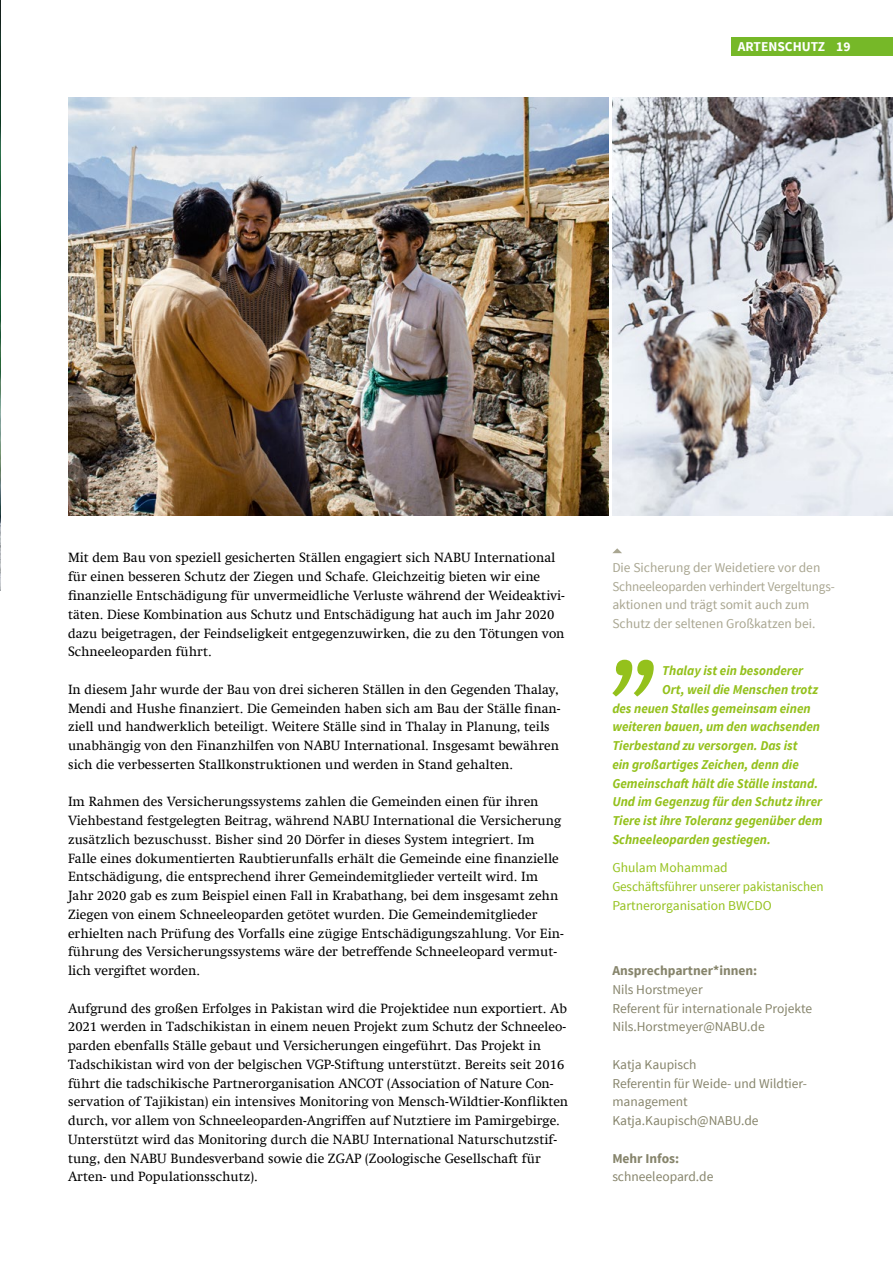
<style>
.page{position:relative;width:893px;height:1263px;background:#fff}
.page>*{position:absolute;margin:0;border:0;box-sizing:border-box;transform-origin:0 0}
.t1{font:13.5px/18.8px "Swift Com";color:#000}
.t2{font:italic 700 13.5px "Source Sans Pro";color:#94c11c}
.t3{font:13.5px/18.8px "Source Sans Pro";color:#86846b}
.t4{font:13.5px/18.8px "Source Sans Pro";color:#a9a691}
.t5{font:13.5px/18.8px "Source Sans Pro";letter-spacing:-.01em;color:#94c11c}
.t6{font:700 13.5px "Source Sans Pro";color:#86846b}
.t7{font:700 13.5px "Source Sans Pro";color:#fff}
</style>
<div class="page">
<svg style="left:612px;top:548px;width:10px;height:5px"></svg>
<img style="left:68px;top:98px;width:540px;height:418px">
<img style="left:612px;top:98px;width:281px;height:418px">
<img style="left:0;top:0;width:1px;height:591px">
<div style="left:731px;top:38px;width:162px;height:18px;background:#76b828"></div>
<svg style="left:612px;top:660px;width:42px;height:36px"></svg>
<p class="t7" style="left:738px;top:38px;width:89px">ARTENSCHUTZ</p>
<p class="t7" style="left:836px;top:38px;width:16px">19</p>
<p class="t1" style="left:68px;top:548px;width:498px">Mit dem Bau von speziell gesicherten Ställen engagiert sich NABU International für einen besseren Schutz der Ziegen und Schafe. Gleichzeitig bieten wir eine finanzielle Entschädigung für unvermeidliche Verluste während der Weideaktivi&shy;täten. Diese Kombination aus Schutz und Entschädigung hat auch im Jahr 2020 dazu beigetragen, der Feindseligkeit entgegenzuwirken, die zu den Tötungen von Schneeleoparden führt.</p>
<p class="t1" style="left:68px;top:680px;width:494px">In diesem Jahr wurde der Bau von drei sicheren Ställen in den Gegenden Thalay, Mendi and Hushe finanziert. Die Gemeinden haben sich am Bau der Ställe finan&shy;ziell und handwerklich beteiligt. Weitere Ställe sind in Thalay in Planung, teils unabhängig von den Finanzhilfen von NABU International. Insgesamt bewähren sich die verbesserten Stallkonstruktionen und werden in Stand gehalten.</p>
<p class="t1" style="left:68px;top:792px;width:497px">Im Rahmen des Versicherungssystems zahlen die Gemeinden einen für ihren Viehbestand festgelegten Beitrag, während NABU International die Versicherung zusätzlich bezuschusst. Bisher sind 20 Dörfer in dieses System integriert. Im Falle eines dokumentierten Raubtierunfalls erhält die Gemeinde eine finanzielle Entschädigung, die entsprechend ihrer Gemeindemitglieder verteilt wird. Im Jahr 2020 gab es zum Beispiel einen Fall in Krabathang, bei dem insgesamt zehn Ziegen von einem Schneeleoparden getötet wurden. Die Gemeindemitglieder erhielten nach Prüfung des Vorfalls eine zügige Entschädigungszahlung. Vor Ein&shy;führung des Versicherungssystems wäre der betreffende Schneeleopard vermut&shy;lich vergiftet worden.</p>
<p class="t1" style="left:68px;top:999px;width:502px">Aufgrund des großen Erfolges in Pakistan wird die Projektidee nun exportiert. Ab 2021 werden in Tadschikistan in einem neuen Projekt zum Schutz der Schneeleo&shy;parden ebenfalls Ställe gebaut und Versicherungen eingeführt. Das Projekt in Tadschikistan wird von der belgischen VGP-Stiftung unterstützt. Bereits seit 2016 führt die tadschikische Partnerorganisation ANCOT (Association of Nature Con&shy;servation of Tajikistan) ein intensives Monitoring von Mensch-Wildtier-Konflikten durch, vor allem von Schneeleoparden-Angriffen auf Nutztiere im Pamirgebirge.<br>Unterstützt wird das Monitoring durch die NABU International Naturschutzstif&shy;tung, den NABU Bundesverband sowie die ZGAP (Zoologische Gesellschaft für Arten- und Populationsschutz).</p>
<p class="t4" style="left:612px;top:558px;width:224px">Die Sicherung der Weidetiere vor den Schneeleoparden verhindert Vergeltungs&shy;aktionen und trägt somit auch zum Schutz der seltenen Großkatzen bei.</p>
<p class="t2" style="left:662px;top:662px;width:143px">Thalay ist ein besonderer</p>
<p class="t2" style="left:662px;top:681px;width:158px">Ort, weil die Menschen trotz</p>
<p class="t2" style="left:612px;top:699px;width:200px">des neuen Stalles gemeinsam einen</p>
<p class="t2" style="left:612px;top:718px;width:209px">weiteren bauen, um den wachsenden</p>
<p class="t2" style="left:612px;top:737px;width:187px">Tierbestand zu versorgen. Das ist</p>
<p class="t2" style="left:612px;top:756px;width:188px">ein großartiges Zeichen, denn die</p>
<p class="t2" style="left:612px;top:774px;width:207px">Gemeinschaft hält die Ställe instand.</p>
<p class="t2" style="left:612px;top:793px;width:211px">Und im Gegenzug für den Schutz ihrer</p>
<p class="t2" style="left:612px;top:812px;width:212px">Tiere ist ihre Toleranz gegenüber dem</p>
<p class="t2" style="left:612px;top:831px;width:160px">Schneeleoparden gestiegen.</p>
<p class="t5" style="left:612px;top:858px;width:213px">Ghulam Mohammad<br>Geschäftsführer unserer pakistanischen<br>Partnerorganisation BWCDO</p>
<p class="t6" style="left:612px;top:962px;width:146px">Ansprechpartner*innen:</p>
<p class="t3" style="left:612px;top:980px;width:201px">Nils Horstmeyer<br>Referent für internationale Projekte<br>Nils.Horstmeyer@NABU.de</p>
<p class="t3" style="left:612px;top:1055px;width:196px">Katja Kaupisch<br>Referentin für Weide- und Wildtier&shy;management<br>Katja.Kaupisch@NABU.de</p>
<p class="t6" style="left:612px;top:1149px;width:68px">Mehr Infos:</p>
<p class="t3" style="left:612px;top:1168px;width:103px">schneeleopard.de</p>
</div>
